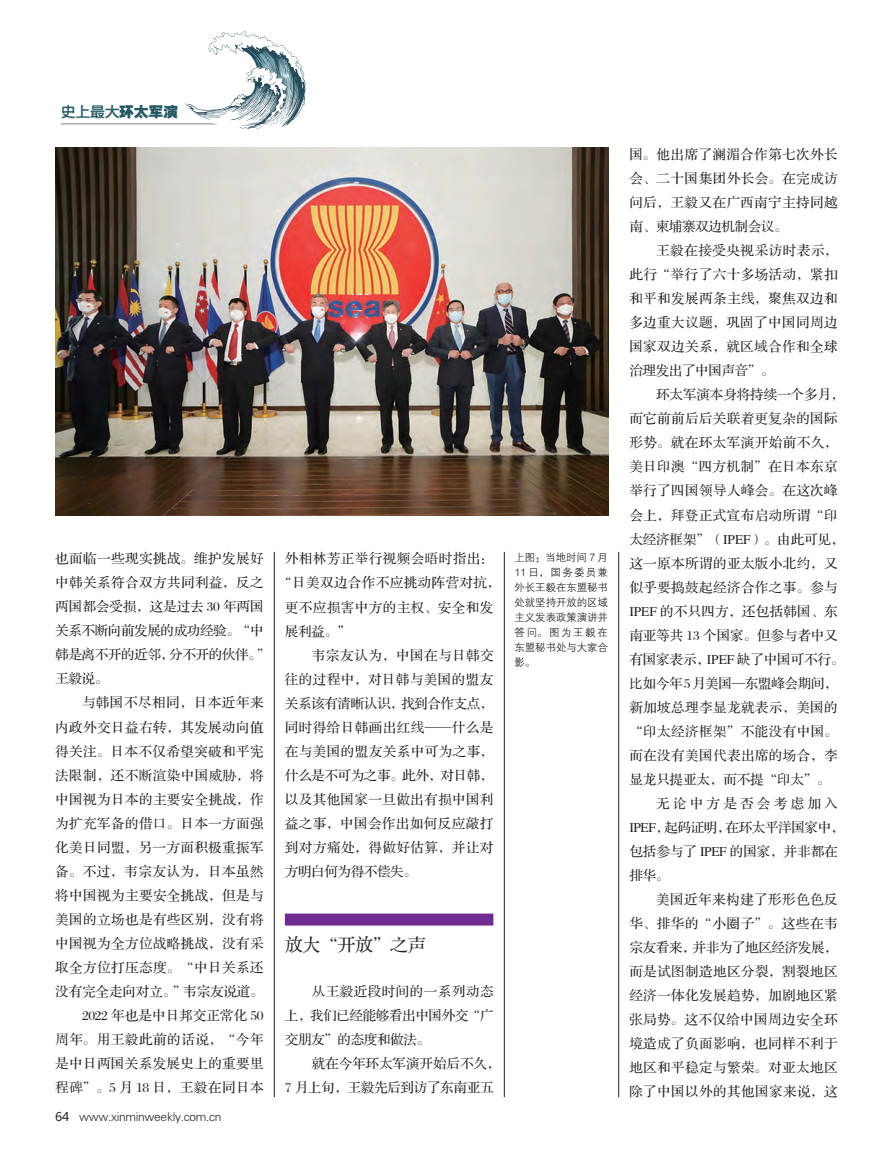
<style>
.page{position:relative;width:893px;height:1157px;background:#fff}
.page>*{position:absolute;margin:0;border:0;box-sizing:border-box;transform-origin:0 0}
.t1{font:18px "FZS3 K GBK1 0";color:#231f20}
.t2{font:15px "FZYDZHJW GB1 0";color:#245862}
.t3{font:13.5px "FZS3 JW GB1 0";letter-spacing:.035em;color:#231f20}
.t4{font:13.5px "FZS3 JW GB1 0";letter-spacing:-.025em;color:#231f20}
.t5{font:13.5px "FZS3 JW GB1 0";letter-spacing:-.005em;color:#231f20}
.t6{font:13.5px "FZS3 JW GB1 0";color:#231f20}
.t7{font:13.5px "FZS3 JW GB1 0";letter-spacing:-.02em;color:#231f20}
.t8{font:13.5px "FZS3 JW GB1 0";letter-spacing:.015em;color:#231f20}
.t9{font:13.5px "FZS3 JW GB1 0";letter-spacing:.01em;color:#231f20}
.t10{font:13.5px "FZS3 JW GB1 0";letter-spacing:.245em;color:#231f20}
.t11{font:12px "FZXH1 JW GB1 0";letter-spacing:-.025em;color:#231f20}
.t12{font:10.5px/15px "FZZDXJW GB1 0";letter-spacing:-.01em;color:#231f20;text-align:justify}
.s1{font-family:"FZYDTHK GBK1 0"}
.s2{font-family:"Microsoft Ya Hei"}
</style>
<div class="page">
<hr style="left:61px;top:123px;width:213px;height:1px;background:#808285">
<svg style="left:185px;top:31px;width:121px;height:99px"></svg>
<div style="left:285px;top:913px;width:208px;height:12px;background:#6e2c91"></div>
<hr style="left:504px;top:552px;width:1px;height:545px;background:#231f20">
<hr style="left:618px;top:552px;width:1px;height:545px;background:#231f20">
<hr style="left:274px;top:552px;width:1px;height:545px;background:#231f20">
<img style="left:55px;top:148px;width:553px;height:367px">
<p class="t2" style="left:61px;top:103px;width:119px">史上最大<span class="s1">环太军演</span></p>
<p class="t3" style="left:55px;top:552px;width:210px">也面临一些现实挑战。维护发展好</p>
<p class="t3" style="left:55px;top:576px;width:210px">中韩关系符合双方共同利益，反之</p>
<p class="t6" style="left:55px;top:600px;width:210px">两国都会受损，这是过去 30 年两国</p>
<p class="t4" style="left:55px;top:624px;width:210px">关系不断向前发展的成功经验。“中</p>
<p class="t4" style="left:55px;top:648px;width:217px">韩是离不开的近邻，分不开的伙伴。”</p>
<p class="t3" style="left:55px;top:672px;width:54px">王毅说。</p>
<p class="t3" style="left:82px;top:696px;width:183px">与韩国不尽相同，日本近年来</p>
<p class="t3" style="left:55px;top:720px;width:210px">内政外交日益右转，其发展动向值</p>
<p class="t3" style="left:55px;top:744px;width:210px">得关注。日本不仅希望突破和平宪</p>
<p class="t3" style="left:55px;top:768px;width:210px">法限制，还不断渲染中国威胁，将</p>
<p class="t3" style="left:55px;top:792px;width:210px">中国视为日本的主要安全挑战，作</p>
<p class="t3" style="left:55px;top:816px;width:210px">为扩充军备的借口。日本一方面强</p>
<p class="t3" style="left:55px;top:840px;width:210px">化美日同盟，另一方面积极重振军</p>
<p class="t3" style="left:55px;top:864px;width:210px">备。不过，韦宗友认为，日本虽然</p>
<p class="t3" style="left:55px;top:888px;width:210px">将中国视为主要安全挑战，但是与</p>
<p class="t3" style="left:55px;top:912px;width:210px">美国的立场也是有些区别，没有将</p>
<p class="t3" style="left:55px;top:936px;width:210px">中国视为全方位战略挑战，没有采</p>
<p class="t3" style="left:55px;top:960px;width:210px">取全方位打压态度。“中日关系还</p>
<p class="t5" style="left:55px;top:984px;width:210px">没有完全走向对立。”韦宗友说道。</p>
<p class="t9" style="left:82px;top:1008px;width:183px">2022 年也是中日邦交正常化 50</p>
<p class="t3" style="left:55px;top:1032px;width:210px">周年。用王毅此前的话说，“今年</p>
<p class="t3" style="left:55px;top:1056px;width:210px">是中日两国关系发展史上的重要里</p>
<p class="t3" style="left:55px;top:1080px;width:210px">程碑”。5 月 18 日，王毅在同日本</p>
<p class="t11" style="left:55px;top:1109px;width:168px"><span class="s2">64</span> www.xinminweekly.com.cn</p>
<p class="t3" style="left:285px;top:552px;width:210px">外相林芳正举行视频会晤时指出：</p>
<p class="t3" style="left:278px;top:576px;width:224px">“日美双边合作不应挑动阵营对抗，</p>
<p class="t3" style="left:285px;top:600px;width:210px">更不应损害中方的主权、安全和发</p>
<p class="t3" style="left:285px;top:624px;width:68px">展利益。”</p>
<p class="t3" style="left:312px;top:648px;width:183px">韦宗友认为，中国在与日韩交</p>
<p class="t3" style="left:285px;top:672px;width:210px">往的过程中，对日韩与美国的盟友</p>
<p class="t4" style="left:285px;top:696px;width:210px">关系该有清晰认识，找到合作支点，</p>
<p class="t3" style="left:285px;top:720px;width:210px">同时得给日韩画出红线——什么是</p>
<p class="t3" style="left:285px;top:744px;width:210px">在与美国的盟友关系中可为之事，</p>
<p class="t4" style="left:285px;top:768px;width:210px">什么是不可为之事。此外，对日韩，</p>
<p class="t3" style="left:285px;top:792px;width:210px">以及其他国家一旦做出有损中国利</p>
<p class="t3" style="left:285px;top:816px;width:210px">益之事，中国会作出如何反应敲打</p>
<p class="t3" style="left:285px;top:840px;width:210px">到对方痛处，得做好估算，并让对</p>
<p class="t4" style="left:285px;top:864px;width:133px">方明白何为得不偿失。</p>
<p class="t1" style="left:285px;top:936px;width:142px">放大“开放”之声</p>
<p class="t3" style="left:312px;top:984px;width:183px">从王毅近段时间的一系列动态</p>
<p class="t4" style="left:285px;top:1008px;width:210px">上，我们已经能够看出中国外交“广</p>
<p class="t4" style="left:285px;top:1032px;width:147px">交朋友”的态度和做法。</p>
<p class="t6" style="left:312px;top:1056px;width:190px">就在今年环太军演开始后不久，</p>
<p class="t7" style="left:285px;top:1080px;width:210px">7 月上旬，王毅先后到访了东南亚五</p>
<p class="t12" style="left:514px;top:550px;width:95px">上图：当地时间 7 月11 日，国务委员兼外长王毅在东盟秘书处就坚持开放的区域主义发表政策演讲并答问。图为王毅在东盟秘书处与大家合影。</p>
<p class="t3" style="left:629px;top:148px;width:210px">国。他出席了澜湄合作第七次外长</p>
<p class="t3" style="left:629px;top:172px;width:210px">会、二十国集团外长会。在完成访</p>
<p class="t3" style="left:629px;top:196px;width:210px">问后，王毅又在广西南宁主持同越</p>
<p class="t4" style="left:629px;top:220px;width:160px">南、柬埔寨双边机制会议。</p>
<p class="t3" style="left:656px;top:244px;width:183px">王毅在接受央视采访时表示，</p>
<p class="t3" style="left:629px;top:268px;width:210px">此行“举行了六十多场活动，紧扣</p>
<p class="t3" style="left:629px;top:292px;width:210px">和平和发展两条主线，聚焦双边和</p>
<p class="t3" style="left:629px;top:316px;width:210px">多边重大议题，巩固了中国同周边</p>
<p class="t3" style="left:629px;top:340px;width:210px">国家双边关系，就区域合作和全球</p>
<p class="t4" style="left:629px;top:364px;width:147px">治理发出了中国声音”。</p>
<p class="t5" style="left:656px;top:388px;width:190px">环太军演本身将持续一个多月，</p>
<p class="t3" style="left:629px;top:412px;width:210px">而它前前后后关联着更复杂的国际</p>
<p class="t3" style="left:629px;top:436px;width:210px">形势。就在环太军演开始前不久，</p>
<p class="t3" style="left:629px;top:460px;width:210px">美日印澳“四方机制”在日本东京</p>
<p class="t3" style="left:629px;top:484px;width:210px">举行了四国领导人峰会。在这次峰</p>
<p class="t3" style="left:629px;top:508px;width:210px">会上，拜登正式宣布启动所谓“印</p>
<p class="t5" style="left:629px;top:532px;width:217px">太经济框架”（IPEF）。由此可见，</p>
<p class="t3" style="left:629px;top:556px;width:210px">这一原本所谓的亚太版小北约，又</p>
<p class="t3" style="left:629px;top:580px;width:210px">似乎要捣鼓起经济合作之事。参与</p>
<p class="t8" style="left:629px;top:604px;width:210px">IPEF 的不只四方，还包括韩国、东</p>
<p class="t5" style="left:629px;top:628px;width:210px">南亚等共 13 个国家。但参与者中又</p>
<p class="t5" style="left:629px;top:652px;width:217px">有国家表示，IPEF 缺了中国可不行。</p>
<p class="t7" style="left:629px;top:676px;width:210px">比如今年5月美国—东盟峰会期间，</p>
<p class="t3" style="left:629px;top:700px;width:210px">新加坡总理李显龙就表示，美国的</p>
<p class="t3" style="left:629px;top:724px;width:210px">“印太经济框架”不能没有中国。</p>
<p class="t3" style="left:629px;top:748px;width:210px">而在没有美国代表出席的场合，李</p>
<p class="t5" style="left:629px;top:772px;width:203px">显龙只提亚太，而不提“印太”。</p>
<p class="t10" style="left:656px;top:796px;width:183px">无论中方是否会考虑加入</p>
<p class="t4" style="left:629px;top:820px;width:217px">IPEF，起码证明，在环太平洋国家中，</p>
<p class="t6" style="left:629px;top:844px;width:210px">包括参与了 IPEF 的国家，并非都在</p>
<p class="t3" style="left:629px;top:868px;width:41px">排华。</p>
<p class="t3" style="left:656px;top:892px;width:183px">美国近年来构建了形形色色反</p>
<p class="t3" style="left:629px;top:916px;width:210px">华、排华的“小圈子”。这些在韦</p>
<p class="t4" style="left:629px;top:940px;width:210px">宗友看来，并非为了地区经济发展，</p>
<p class="t3" style="left:629px;top:964px;width:210px">而是试图制造地区分裂，割裂地区</p>
<p class="t3" style="left:629px;top:988px;width:210px">经济一体化发展趋势，加剧地区紧</p>
<p class="t3" style="left:629px;top:1012px;width:210px">张局势。这不仅给中国周边安全环</p>
<p class="t3" style="left:629px;top:1036px;width:210px">境造成了负面影响，也同样不利于</p>
<p class="t3" style="left:629px;top:1060px;width:210px">地区和平稳定与繁荣。对亚太地区</p>
<p class="t3" style="left:629px;top:1084px;width:210px">除了中国以外的其他国家来说，这</p>
</div>
